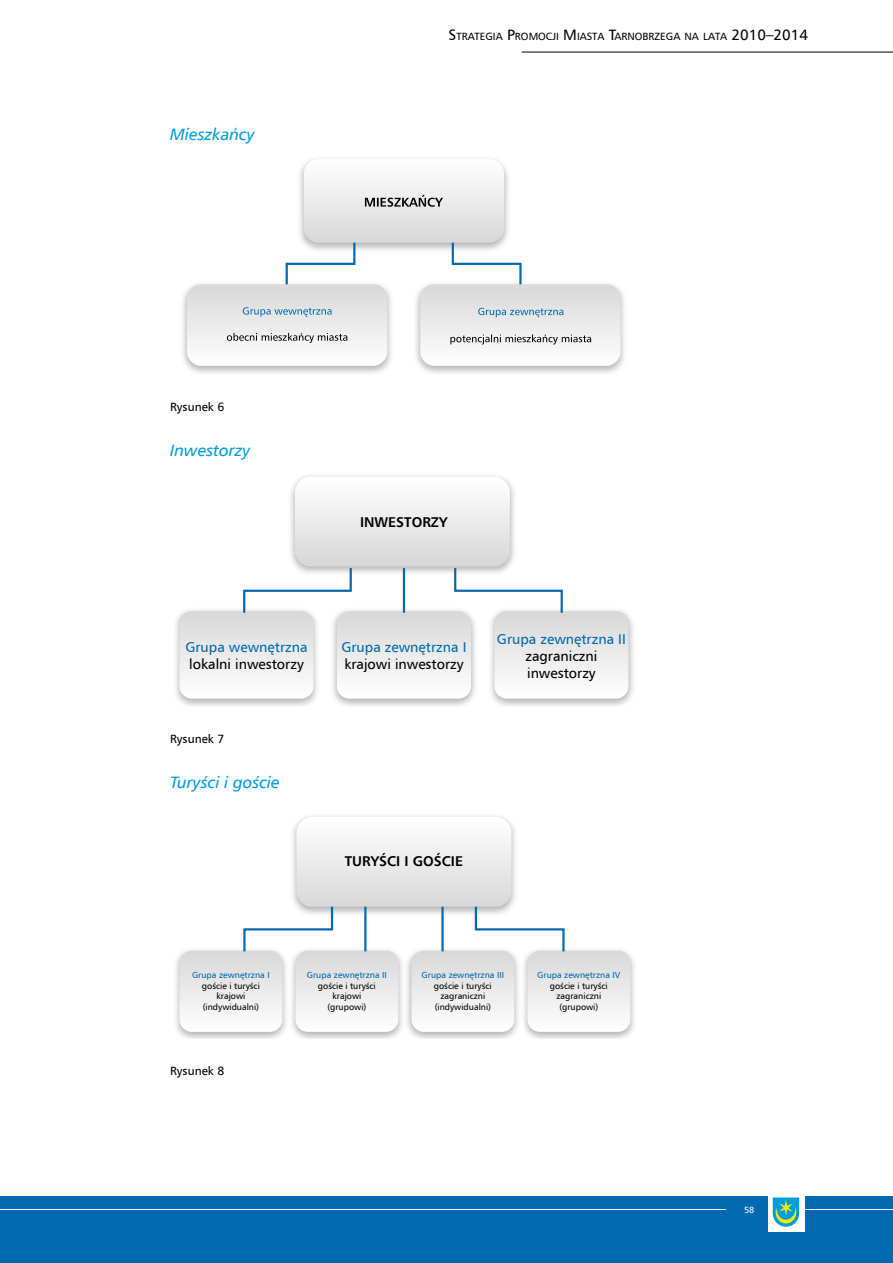
<style>
.page{position:relative;width:893px;height:1263px;background:#fff}
.page>*{position:absolute;margin:0;border:0;box-sizing:border-box;transform-origin:0 0}
.t1{font:italic 16.5px "Humnst 777 EU";color:#009cdd}
.t2{font:14.1px/17px "Humnst 777 EU";color:#000}
.t3{font:14.1px "Humnst 777 EU";color:#0069af}
.t4{font:700 14.1px "Humnst 777 EU";color:#000}
.t5{font:12px "Humnst 777 EU";color:#000}
.t6{font:10.5px "Humnst 777 EU";color:#000}
.t7{font:9px "Humnst 777 EU";color:#fff}
.t8{font:8.85px/10.5px "Humnst 777 EU";color:#000;text-align:center}
.t9{font:8.85px "Humnst 777 EU";color:#0069af}
.s1{font-size:15px}
</style>
<div class="page">
<div style="left:0;top:1196px;width:893px;height:67px;background:#0069af"></div>
<hr style="left:0;top:1209px;width:893px;height:1px;background:#fff">
<div style="left:726px;top:1207px;width:46px;height:24px;background:#0069af"></div>
<div style="left:768px;top:1193px;width:36px;height:38px;background:#fff"></div>
<svg style="left:773px;top:1197px;width:26px;height:30px"></svg>
<hr style="left:522px;top:52px;width:371px;height:1px;background:#000">
<img style="left:300px;top:159px;width:209px;height:91px">
<div style="left:304px;top:159px;width:200px;height:84px;background:linear-gradient(to bottom,#fffffe,#d9d9d8);border-radius:14px"></div>
<svg style="left:365px;top:195px;width:78px;height:12px"></svg>
<img style="left:182px;top:284px;width:209px;height:89px">
<div style="left:187px;top:284px;width:200px;height:82px;background:linear-gradient(to bottom,#d9d8d8,#fefdfd);border-radius:14px"></div>
<img style="left:415px;top:284px;width:209px;height:89px">
<div style="left:420px;top:284px;width:200px;height:82px;background:linear-gradient(to bottom,#d9d8d8,#fefefd);border-radius:14px"></div>
<svg style="left:243px;top:307px;width:89px;height:10px"></svg>
<svg style="left:227px;top:333px;width:120px;height:10px"></svg>
<svg style="left:478px;top:308px;width:85px;height:9px"></svg>
<svg style="left:450px;top:334px;width:141px;height:10px"></svg>
<svg style="left:284px;top:240px;width:73px;height:47px"></svg>
<svg style="left:451px;top:240px;width:72px;height:47px"></svg>
<img style="left:290px;top:476px;width:225px;height:105px">
<div style="left:295px;top:477px;width:215px;height:89px;background:linear-gradient(to bottom,#fff,#d7d7d7);border-radius:15px"></div>
<img style="left:176px;top:609px;width:141px;height:97px">
<div style="left:179px;top:611px;width:135px;height:88px;background:linear-gradient(to bottom,#d9d8d8,#fefefd);border-radius:12px"></div>
<img style="left:333px;top:605px;width:142px;height:101px">
<div style="left:337px;top:611px;width:134px;height:88px;background:linear-gradient(to bottom,#d8d7d7,#fff);border-radius:12px"></div>
<img style="left:491px;top:609px;width:142px;height:97px">
<div style="left:494px;top:611px;width:134px;height:88px;background:linear-gradient(to bottom,#d8d7d7,#fff);border-radius:12px"></div>
<svg style="left:242px;top:566px;width:111px;height:49px"></svg>
<svg style="left:453px;top:566px;width:111px;height:49px"></svg>
<hr style="left:403px;top:568px;width:2px;height:45px;background:#0069af">
<img style="left:292px;top:815px;width:223px;height:105px">
<div style="left:296px;top:817px;width:215px;height:90px;background:linear-gradient(to bottom,#fffffe,#d9d9d9);border-radius:15px"></div>
<img style="left:176px;top:950px;width:109px;height:88px">
<div style="left:179px;top:951px;width:103px;height:81px;background:linear-gradient(to bottom,#d9d8d8,#fffefe);border-radius:12px"></div>
<img style="left:285px;top:943px;width:117px;height:95px">
<div style="left:295px;top:951px;width:103px;height:81px;background:linear-gradient(to bottom,#d9d8d8,#fffefe);border-radius:12px"></div>
<img style="left:402px;top:950px;width:115px;height:88px">
<div style="left:411px;top:951px;width:103px;height:81px;background:linear-gradient(to bottom,#d9d8d8,#fffefe);border-radius:12px"></div>
<img style="left:517px;top:950px;width:117px;height:88px">
<div style="left:527px;top:951px;width:103px;height:81px;background:linear-gradient(to bottom,#d9d8d8,#fffefe);border-radius:12px"></div>
<svg style="left:242px;top:904px;width:92px;height:50px"></svg>
<svg style="left:474px;top:904px;width:92px;height:50px"></svg>
<hr style="left:364px;top:907px;width:2px;height:44px;background:#0069af">
<hr style="left:441px;top:907px;width:3px;height:44px;background:#0069af">
<h1 class="t1" style="left:170px;top:124px;width:86px">Mieszkańcy</h1>
<p class="t6" style="left:448px;top:30px;width:361px"><span class="s1">S</span>trategia <span class="s1">P</span>romocji <span class="s1">M</span> iasta <span class="s1">T</span>arnobrzega na lata <span class="s1">2010–2014</span></p>
<h3 class="t5" style="left:170px;top:399px;width:56px">Rysunek 6</h3>
<h1 class="t1" style="left:170px;top:440px;width:82px">Inwestorzy</h1>
<h2 class="t4" style="left:360px;top:513px;width:89px">INWESTORZY</h2>
<h2 class="t3" style="left:185px;top:638px;width:124px">Grupa wewnętrzna</h2>
<h2 class="t2" style="left:189px;top:656px;width:116px">lokalni inwestorzy</h2>
<h3 class="t5" style="left:170px;top:731px;width:56px">Rysunek 7</h3>
<h1 class="t1" style="left:170px;top:772px;width:111px">Turyści i goście</h1>
<h2 class="t3" style="left:341px;top:638px;width:127px">Grupa zewnętrzna I</h2>
<h2 class="t2" style="left:344px;top:656px;width:121px">krajowi inwestorzy</h2>
<h2 class="t3" style="left:497px;top:630px;width:130px">Grupa zewnętrzna II</h2>
<h2 class="t2" style="left:525px;top:647px;width:74px">zagraniczni inwestorzy</h2>
<h2 class="t4" style="left:345px;top:852px;width:120px">TURYŚCI I GOŚCIE</h2>
<p class="t9" style="left:192px;top:969px;width:79px">Grupa zewnętrzna I</p>
<p class="t8" style="left:202px;top:980px;width:59px">goście i turyści krajowi (indywidualni)</p>
<h3 class="t5" style="left:170px;top:1063px;width:56px">Rysunek 8</h3>
<p class="t9" style="left:307px;top:969px;width:82px">Grupa zewnętrzna II</p>
<p class="t8" style="left:318px;top:980px;width:59px">goście i turyści krajowi (grupowi)</p>
<p class="t9" style="left:422px;top:969px;width:84px">Grupa zewnętrzna III</p>
<p class="t8" style="left:434px;top:980px;width:59px">goście i turyści zagraniczni (indywidualni)</p>
<p class="t9" style="left:537px;top:969px;width:85px">Grupa zewnętrzna IV</p>
<p class="t8" style="left:550px;top:980px;width:59px">goście i turyści zagraniczni (grupowi)</p>
<p class="t7" style="left:744px;top:1205px;width:12px">58</p>
</div>
